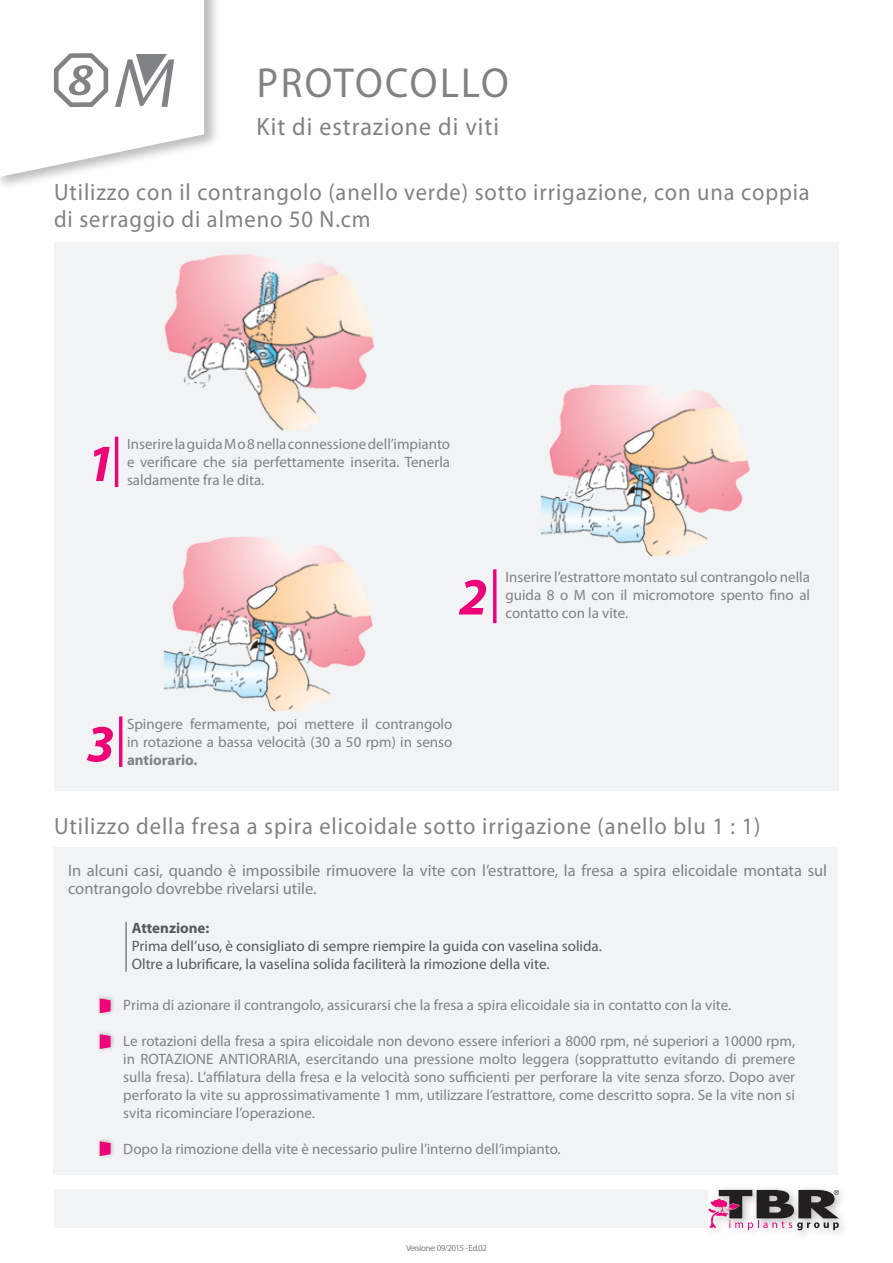
<style>
.page{position:relative;width:893px;height:1263px;background:#fff}
.page>*{position:absolute;margin:0;border:0;box-sizing:border-box;transform-origin:0 0}
.t1{font:italic 700 52.5px "Myriad Pro";color:#ed0277}
.t2{font:42.15px "Myriad Pro";letter-spacing:.06em;color:#808285;scale:.95 1}
.t3{font:25.2px "Myriad Pro";letter-spacing:.04em;color:#808285;scale:.95 1}
.t4{font:23.7px/27px "Myriad Pro";letter-spacing:.04em;color:#808285;scale:.95 1}
.t5{font:16.5px/18px "Myriad Pro";color:#808285}
.t6{font:15px/18px "Myriad Pro";color:#808285;text-align:justify}
.t7{font:15px "Myriad Pro";color:#57585a}
.t8{font:700 15px "Myriad Pro";color:#57585a}
.t9{font:9px "Myriad Pro";letter-spacing:-.06em;color:#808285}
.s1{font-weight:700}
</style>
<div class="page">
<div style="left:0;top:0;width:220px;height:191px;background:#231f20;opacity:.3"></div>
<svg style="left:0;top:0;width:204px;height:177px"></svg>
<div style="left:54px;top:1189px;width:654px;height:39px;background:#f2f3f4"></div>
<div style="left:704px;top:1185px;width:145px;height:56px;background:#fcfcfc"></div>
<svg style="left:708px;top:1189px;width:131px;height:41px"></svg>
<div style="left:54px;top:242px;width:785px;height:549px;background:#f2f3f4"></div>
<img style="left:164px;top:254px;width:210px;height:176px">
<hr style="left:115px;top:437px;width:3px;height:50px;background:#ed0277">
<img style="left:540px;top:386px;width:210px;height:171px">
<div style="left:493px;top:569px;width:3px;height:54px;background:#ed0277;border:2px solid #ed0277"></div>
<img style="left:163px;top:537px;width:210px;height:175px">
<div style="left:119px;top:716px;width:3px;height:51px;background:#ed0277;border:2px solid #ed0277"></div>
<div style="left:53px;top:847px;width:785px;height:328px;background:#f2f3f4"></div>
<div style="left:96px;top:993px;width:20px;height:24px;background:#231f20;opacity:.3"></div>
<svg style="left:100px;top:998px;width:11px;height:15px"></svg>
<div style="left:96px;top:1029px;width:20px;height:23px;background:#231f20;opacity:.3"></div>
<svg style="left:100px;top:1034px;width:11px;height:15px"></svg>
<div style="left:96px;top:1136px;width:20px;height:23px;background:#231f20;opacity:.3"></div>
<svg style="left:100px;top:1141px;width:11px;height:15px"></svg>
<hr style="left:125px;top:922px;width:2px;height:50px;background:#808285">
<div style="left:54px;top:184px;width:758px;height:43px;background:#fff"></div>
<p class="t2" style="left:257px;top:57px;width:267px">PROTOCOLLO</p>
<p class="t3" style="left:257px;top:111px;width:257px">Kit di estrazione di viti</p>
<p class="t4" style="left:54px;top:179px;width:797px">Utilizzo con il contrangolo (anello verde) sotto irrigazione, con una coppia di serraggio di almeno 50 N.cm</p>
<p class="t1" style="left:86px;top:429px;width:30px">1</p>
<p class="t6" style="left:127px;top:435px;width:325px">Inserire la guida M o 8 nella connessione dell’impianto e verificare che sia perfettamente inserita. Tenerla</p>
<p class="t6" style="left:127px;top:471px;width:139px">saldamente fra le dita.</p>
<p class="t1" style="left:459px;top:563px;width:30px">2</p>
<p class="t6" style="left:505px;top:568px;width:306px">Inserire l’estrattore montato sul contrangolo nella guida 8 o M con il micromotore spento fino al contatto con la vite.</p>
<p class="t1" style="left:86px;top:710px;width:30px">3</p>
<p class="t6" style="left:127px;top:715px;width:327px">Spingere fermamente, poi mettere il contrangolo in rotazione a bassa velocità (30 a 50 rpm) in senso <span class="s1">antiorario.</span></p>
<p class="t4" style="left:54px;top:812px;width:745px">Utilizzo della fresa a spira elicoidale sotto irrigazione (anello blu 1 : 1)</p>
<p class="t5" style="left:68px;top:861px;width:761px">In alcuni casi, quando è impossibile rimuovere la vite con l’estrattore, la fresa a spira elicoidale montata sul contrangolo dovrebbe rivelarsi utile.</p>
<p class="t8" style="left:132px;top:918px;width:79px">Attenzione:</p>
<p class="t7" style="left:132px;top:937px;width:472px">Prima dell’uso, è consigliato di sempre riempire la guida con vaselina solida.</p>
<p class="t7" style="left:132px;top:955px;width:419px">Oltre a lubrificare, la vaselina solida faciliterà la rimozione della vite.</p>
<p class="t6" style="left:123px;top:995px;width:609px">Prima di azionare il contrangolo, assicurarsi che la fresa a spira elicoidale sia in contatto con la vite.</p>
<p class="t6" style="left:123px;top:1031px;width:673px">Le rotazioni della fresa a spira elicoidale non devono essere inferiori a 8000 rpm, né superiori a 10000 rpm, in ROTAZIONE ANTIORARIA, esercitando una pressione molto leggera (sopprattutto evitando di premere sulla fresa). L’affilatura della fresa e la velocità sono sufficienti per perforare la vite senza sforzo. Dopo aver perforato la vite su approssimativamente 1 mm, utilizzare l’estrattore, come descritto sopra. Se la vite non si svita ricominciare l’operazione.</p>
<p class="t6" style="left:123px;top:1139px;width:439px">Dopo la rimozione della vite è necessario pulire l’interno dell’impianto.</p>
<p class="t9" style="left:406px;top:1242px;width:82px">Versione: 09/2015 - Ed.02</p>
</div>
